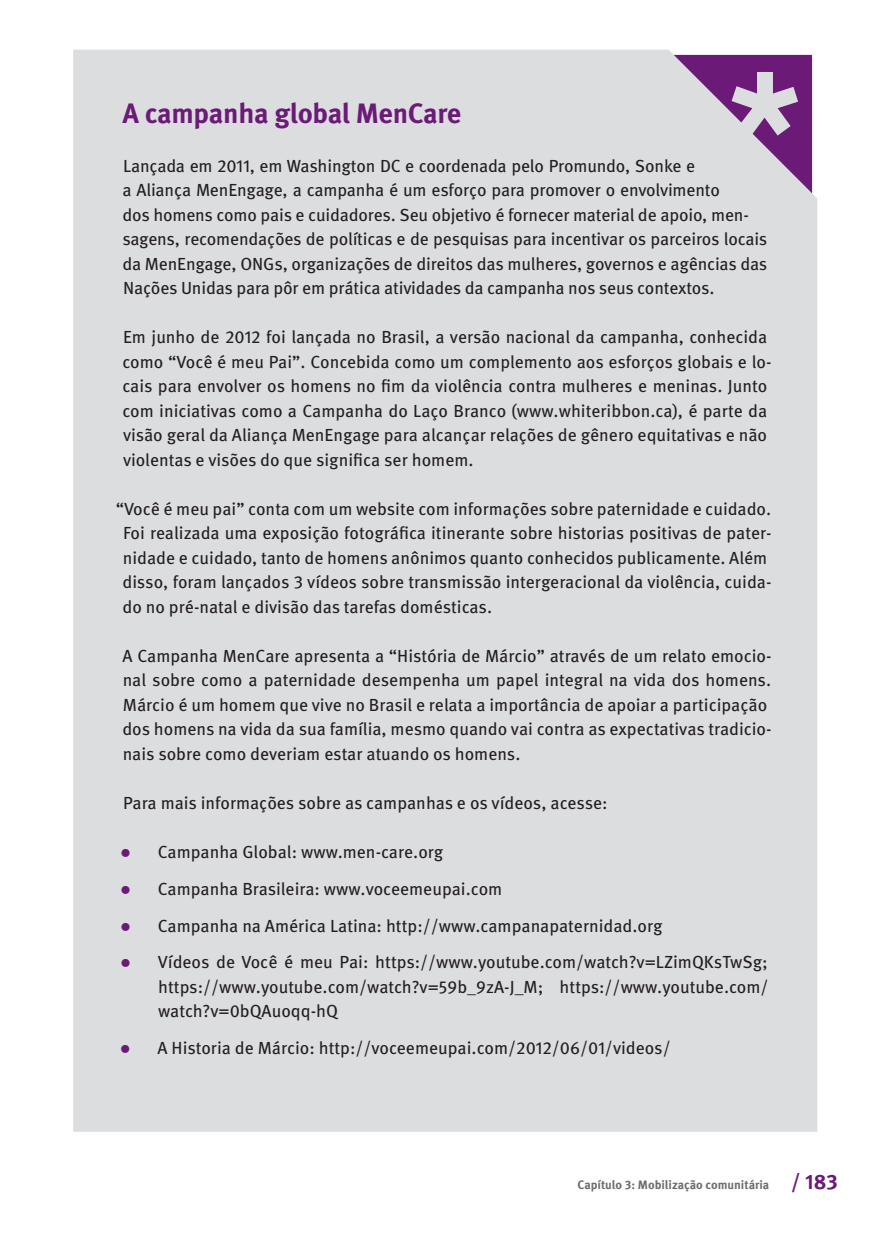
<style>
.page{position:relative;width:893px;height:1241px;background:#fff}
.page>*{position:absolute;margin:0;border:0;box-sizing:border-box;transform-origin:0 0}
.t1{font:700 28px "Meta Pro";letter-spacing:-.015em;color:#6b1a78}
.t2{font:17.5px/24.5px "Meta Pro";letter-spacing:-.005em;color:#231f20}
.t3{font:700 12.25px "Meta Pro";color:#6c6d70}
.s1{font-weight:700;font-size:22.75px;color:#6b1a78}
.s2{font-size:21px;color:#6b1a78}
</style>
<div class="page">
<div style="left:73px;top:50px;width:744px;height:1081px;background:#dcdddf"></div>
<h1 class="t1" style="left:122px;top:95px;width:340px">A campanha global MenCare</h1>
<p class="t2" style="left:122px;top:154px;width:647px">Lançada em 2011, em Washington DC e coordenada pelo Promundo, Sonke e<br>a Aliança MenEngage, a campanha é um esforço para promover o envolvimento<br>dos homens como pais e cuidadores. Seu objetivo é fornecer material de apoio, men&shy;sagens, recomendações de políticas e de pesquisas para incentivar os parceiros locais da MenEngage, ONGs, organizações de direitos das mulheres, governos e agências das Nações Unidas para pôr em prática atividades da campanha nos seus contextos.</p>
<p class="t2" style="left:122px;top:325px;width:651px">Em junho de 2012 foi lançada no Brasil, a versão nacional da campanha, conhecida como “Você é meu Pai”. Concebida como um complemento aos esforços globais e lo&shy;cais para envolver os homens no fim da violência contra mulheres e meninas. Junto com iniciativas como a Campanha do Laço Branco (www.whiteribbon.ca), é parte da visão geral da Aliança MenEngage para alcançar relações de gênero equitativas e não violentas e visões do que significa ser homem.</p>
<p class="t2" style="left:122px;top:497px;width:651px;text-indent:-7px">“Você é meu pai” conta com um website com informações sobre paternidade e cuidado.<br>Foi realizada uma exposição fotográfica itinerante sobre historias positivas de pater&shy;nidade e cuidado, tanto de homens anônimos quanto conhecidos publicamente. Além disso, foram lançados 3 vídeos sobre transmissão intergeracional da violência, cuida&shy;do no pré-natal e divisão das tarefas domésticas.</p>
<p class="t2" style="left:122px;top:644px;width:651px">A Campanha MenCare apresenta a “História de Márcio” através de um relato emocio&shy;nal sobre como a paternidade desempenha um papel integral na vida dos homens.<br>Márcio é um homem que vive no Brasil e relata a importância de apoiar a participação dos homens na vida da sua família, mesmo quando vai contra as expectativas tradicio&shy;nais sobre como deveriam estar atuando os homens.</p>
<p class="t2" style="left:123px;top:791px;width:486px">Para mais informações sobre as campanhas e os vídeos, acesse:</p>
<p class="t2" style="left:120px;top:840px;width:325px"><span class="s1">•</span> Campanha Global: www.men-care.org</p>
<p class="t2" style="left:120px;top:876px;width:384px"><span class="s1">•</span> Campanha Brasileira: www.voceemeupai.com</p>
<p class="t2" style="left:120px;top:913px;width:544px"><span class="s1">•</span> Campanha na América Latina: http://www.campanapaternidad.org</p>
<p class="t2" style="left:158px;top:950px;width:612px;text-align:justify;text-indent:-38px"><span class="s1">•</span> Vídeos de Você é meu Pai: https://www.youtube.com/watch?v=LZimQKsTwSg; https://www.youtube.com/watch?v=59b_9zA-J_M; https://www.youtube.com/ watch?v=0bQAuoqq-hQ</p>
<p class="t2" style="left:120px;top:1036px;width:552px"><span class="s1">•</span> A Historia de Márcio: http://voceemeupai.com/2012/06/01/videos/</p>
<p class="t3" style="left:578px;top:1176px;width:262px">Capítulo 3: Mobilização comunitária <span class="s2">/ 183</span></p>
</div>
